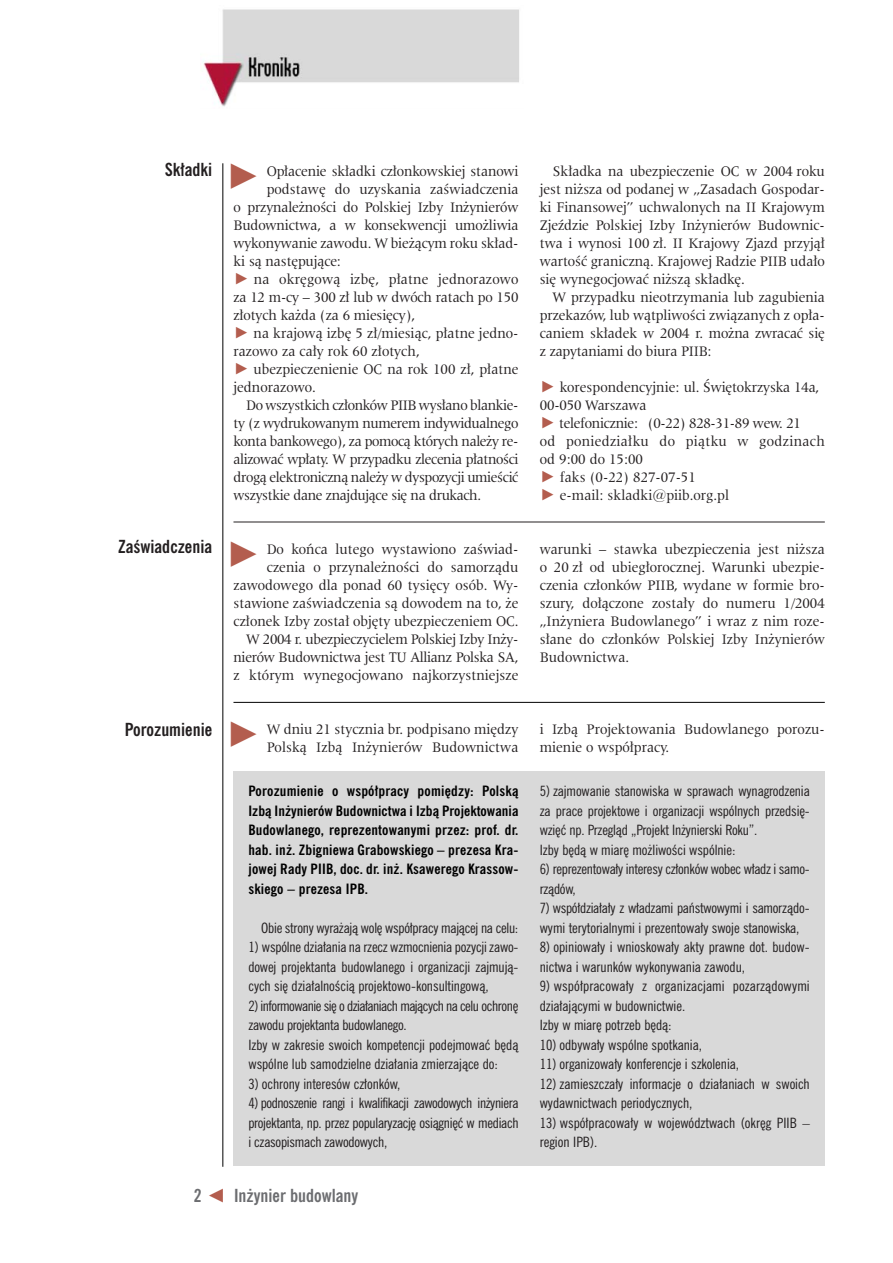
<style>
.page{position:relative;width:893px;height:1263px;background:#fff}
.page>*{position:absolute;margin:0;border:0;box-sizing:border-box;transform-origin:0 0}
.t1{font:33px "Newspaper Pi PL";color:#b35d4e}
.t2{font:700 condensed 18px "News Gothic PL";color:#231f20}
.t3{font:700 condensed 18px "News Gothic PL";color:#6c6d70}
.t4{font:15px/18px "Latin 725 PL";letter-spacing:-.005em;color:#231f20;text-align:justify;scale:.95 1}
.t5{font:15px "Latin 725 PL";letter-spacing:-.025em;color:#231f20;scale:.95 1}
.t6{font:condensed 14.25px/19.5px "News Gothic PL";letter-spacing:-.005em;color:#231f20;scale:1.05 1}
.t7{font:700 condensed 14.25px/19.5px "News Gothic PL";letter-spacing:.015em;color:#000;text-align:justify;scale:1.05 1}
.s1{font-family:"Newspaper Pi PL";color:#b35d4e}
.s2{font-family:"Newspaper Pi PL";font-weight:400;font-stretch:normal;color:#b35d4e}
</style>
<div class="page">
<img style="left:203px;top:9px;width:316px;height:98px">
<hr style="left:222px;top:163px;width:1px;height:1004px;background:#000">
<hr style="left:233px;top:522px;width:591px;height:1px;background:#231f20">
<div style="left:233px;top:771px;width:591px;height:395px;background:#d9d9d9"></div>
<hr style="left:233px;top:702px;width:591px;height:1px;background:#000">
<p class="t2" style="left:165px;top:163px;width:49px">Sk∏adki</p>
<h1 class="t1" style="left:225px;top:157px;width:39px">V</h1>
<p class="t4" style="left:267px;top:163px;width:266px">Op∏acenie sk∏adki cz∏onkowskiej stanowi</p>
<p class="t4" style="left:267px;top:181px;width:266px">podstaw´ do uzyskania zaÊwiadczenia</p>
<p class="t4" style="left:233px;top:199px;width:301px">o przynale˝noÊci do Polskiej Izby In˝ynierów</p>
<p class="t4" style="left:233px;top:217px;width:301px">Budownictwa, a w konsekwencji umo˝liwia</p>
<p class="t4" style="left:233px;top:235px;width:301px">wykonywanie zawodu. W bie˝àcym roku sk∏ad-</p>
<p class="t4" style="left:233px;top:253px;width:115px">ki sà nast´pujàce:</p>
<p class="t4" style="left:233px;top:271px;width:301px"><span class="s1">V</span> na okr´gowà izb´, p∏atne jednorazowo</p>
<p class="t4" style="left:233px;top:289px;width:301px">za 12 m-cy – 300 z∏ lub w dwóch ratach po 150</p>
<p class="t4" style="left:233px;top:307px;width:193px">z∏otych ka˝da (za 6 miesi´cy),</p>
<p class="t4" style="left:233px;top:325px;width:301px"><span class="s1">V</span> na krajowà izb´ 5 z∏/miesiàc, p∏atne jedno-</p>
<p class="t4" style="left:233px;top:343px;width:197px">razowo za ca∏y rok 60 z∏otych,</p>
<p class="t4" style="left:233px;top:361px;width:301px"><span class="s1">V</span> ubezpieczenienie OC na rok 100 z∏, p∏atne</p>
<p class="t4" style="left:233px;top:379px;width:88px">jednorazowo.</p>
<p class="t5" style="left:246px;top:399px;width:288px">Do wszystkich cz∏onków PIIB wys∏ano blankie-</p>
<p class="t5" style="left:233px;top:417px;width:301px">ty (z wydrukowanym numerem indywidualnego</p>
<p class="t5" style="left:233px;top:435px;width:301px">konta bankowego), za pomocà których nale˝y re-</p>
<p class="t5" style="left:233px;top:453px;width:301px">alizowaç wp∏aty. W przypadku zlecenia p∏atnoÊci</p>
<p class="t5" style="left:233px;top:471px;width:301px">drogà elektronicznà nale˝y w dyspozycji umieÊciç</p>
<p class="t5" style="left:233px;top:489px;width:262px">wszystkie dane znajdujàce si´ na drukach.</p>
<p class="t4" style="left:539px;top:163px;width:301px;text-indent:13px">Sk∏adka na ubezpieczenie OC w 2004 roku jest ni˝sza od podanej w „Zasadach Gospodar&shy;ki Finansowej” uchwalonych na II Krajowym Zjeêdzie Polskiej Izby In˝ynierów Budownic&shy;twa i wynosi 100 z∏. II Krajowy Zjazd przyjà∏ wartoÊç granicznà. Krajowej Radzie PIIB uda∏o si´ wynegocjowaç ni˝szà sk∏adk´.</p>
<p class="t4" style="left:539px;top:289px;width:301px;text-indent:13px">W przypadku nieotrzymania lub zagubienia przekazów, lub wàtpliwoÊci zwiàzanych z op∏a&shy;caniem sk∏adek w 2004 r. mo˝na zwracaç si´ z zapytaniami do biura PIIB:</p>
<p class="t4" style="left:539px;top:379px;width:301px;text-align:left"><span class="s1">V</span> korespondencyjnie: ul. Âwi´tokrzyska 14a,<br>00-050 Warszawa<br><span class="s1">V</span> telefonicznie: (0-22) 828-31-89 wew. 21<br>od poniedzia∏ku do piàtku w godzinach od 9:00 do 15:00<br><span class="s1">V</span> faks (0-22) 827-07-51<br><span class="s1">V</span> e-mail: skladki@piib.org.pl</p>
<p class="t2" style="left:118px;top:540px;width:96px">ZaÊwiadczenia</p>
<h1 class="t1" style="left:225px;top:535px;width:39px">V</h1>
<p class="t4" style="left:233px;top:541px;width:301px;text-align:right">Do koƒca lutego wystawiono zaÊwiad&shy;czenia o przynale˝noÊci do samorzàdu zawodowego dla ponad 60 tysi´cy osób. Wy&shy;stawione zaÊwiadczenia sà dowodem na to, ˝e cz∏onek Izby zosta∏ obj´ty ubezpieczeniem OC.<br>W 2004 r. ubezpieczycielem Polskiej Izby In˝y&shy;nierów Budownictwa jest TU Allianz Polska SA, z którym wynegocjowano najkorzystniejsze</p>
<p class="t4" style="left:539px;top:541px;width:301px">warunki – stawka ubezpieczenia jest ni˝sza o 20 z∏ od ubieg∏orocznej. Warunki ubezpie&shy;czenia cz∏onków PIIB, wydane w formie bro&shy;szury, do∏àczone zosta∏y do numeru 1/2004 „In˝yniera Budowlanego” i wraz z nim roze&shy;s∏ane do cz∏onków Polskiej Izby In˝ynierów Budownictwa.</p>
<p class="t2" style="left:125px;top:723px;width:89px">Porozumienie</p>
<h1 class="t1" style="left:225px;top:715px;width:39px">V</h1>
<p class="t4" style="left:267px;top:721px;width:266px">W dniu 21 stycznia br. podpisano mi´dzy<br>Polskà Izbà In˝ynierów Budownictwa</p>
<p class="t4" style="left:539px;top:721px;width:301px">i Izbà Projektowania Budowlanego porozu-</p>
<p class="t4" style="left:539px;top:739px;width:138px">mienie o wspó∏pracy.</p>
<p class="t7" style="left:248px;top:783px;width:259px">Porozumienie o wspó∏pracy pomi´dzy: Polskà Izbà In˝ynierów Budownictwa i Izbà Projektowania Budowlanego, reprezentowanymi przez: prof. dr. hab. in˝. Zbigniewa Grabowskiego – prezesa Kra&shy;jowej Rady PIIB, doc. dr. in˝. Ksawerego Krassow&shy;skiego – prezesa IPB.</p>
<p class="t6" style="left:261px;top:919px;width:246px">Obie strony wyra˝ajà wol´ wspó∏pracy majàcej na celu:</p>
<p class="t6" style="left:248px;top:939px;width:259px;text-align:justify">1) wspólne dzia∏ania na rzecz wzmocnienia pozycji zawo&shy;dowej projektanta budowlanego i organizacji zajmujà&shy;cych si´ dzia∏alnoÊcià projektowo-konsultingowà,</p>
<p class="t6" style="left:248px;top:997px;width:259px">2) informowanie si´ o dzia∏aniach majàcych na celu ochron´ zawodu projektanta budowlanego.<br>Izby w zakresie swoich kompetencji podejmowaç b´dà wspólne lub samodzielne dzia∏ania zmierzajàce do:</p>
<p class="t6" style="left:248px;top:1075px;width:146px">3) ochrony interesów cz∏onków,</p>
<p class="t6" style="left:248px;top:1095px;width:259px;text-align:justify">4) podnoszenie rangi i kwalifikacji zawodowych in˝yniera projektanta, np. przez popularyzacj´ osiàgni´ç w mediach i czasopismach zawodowych,</p>
<p class="t6" style="left:539px;top:783px;width:259px">5) zajmowanie stanowiska w sprawach wynagrodzenia za prace projektowe i organizacji wspólnych przedsi´- wzi´ç np. Przeglàd „Projekt In˝ynierski Roku”.<br>Izby b´dà w miar´ mo˝liwoÊci wspólnie:</p>
<p class="t6" style="left:539px;top:861px;width:259px">6) reprezentowa∏y interesy cz∏onków wobec w∏adz i samo&shy;rzàdów,</p>
<p class="t6" style="left:539px;top:900px;width:259px">7) wspó∏dzia∏a∏y z w∏adzami paƒstwowymi i samorzàdo&shy;wymi terytorialnymi i prezentowa∏y swoje stanowiska,</p>
<p class="t6" style="left:539px;top:939px;width:259px">8) opiniowa∏y i wnioskowa∏y akty prawne dot. budow&shy;nictwa i warunków wykonywania zawodu,</p>
<p class="t6" style="left:539px;top:978px;width:259px">9) wspó∏pracowa∏y z organizacjami pozarzàdowymi dzia∏ajàcymi w budownictwie.<br>Izby w miar´ potrzeb b´dà:</p>
<p class="t6" style="left:539px;top:1036px;width:156px">10) odbywa∏y wspólne spotkania,</p>
<p class="t6" style="left:539px;top:1056px;width:191px">11) organizowa∏y konferencje i szkolenia,</p>
<p class="t6" style="left:539px;top:1075px;width:259px">12) zamieszcza∏y informacje o dzia∏aniach w swoich wydawnictwach periodycznych,</p>
<p class="t6" style="left:539px;top:1114px;width:259px">13) wspó∏pracowa∏y w województwach (okr´g PIIB – region IPB).</p>
<p class="t3" style="left:194px;top:1189px;width:166px">2 <span class="s2">C</span> In˝ynier budowlany</p>
</div>
